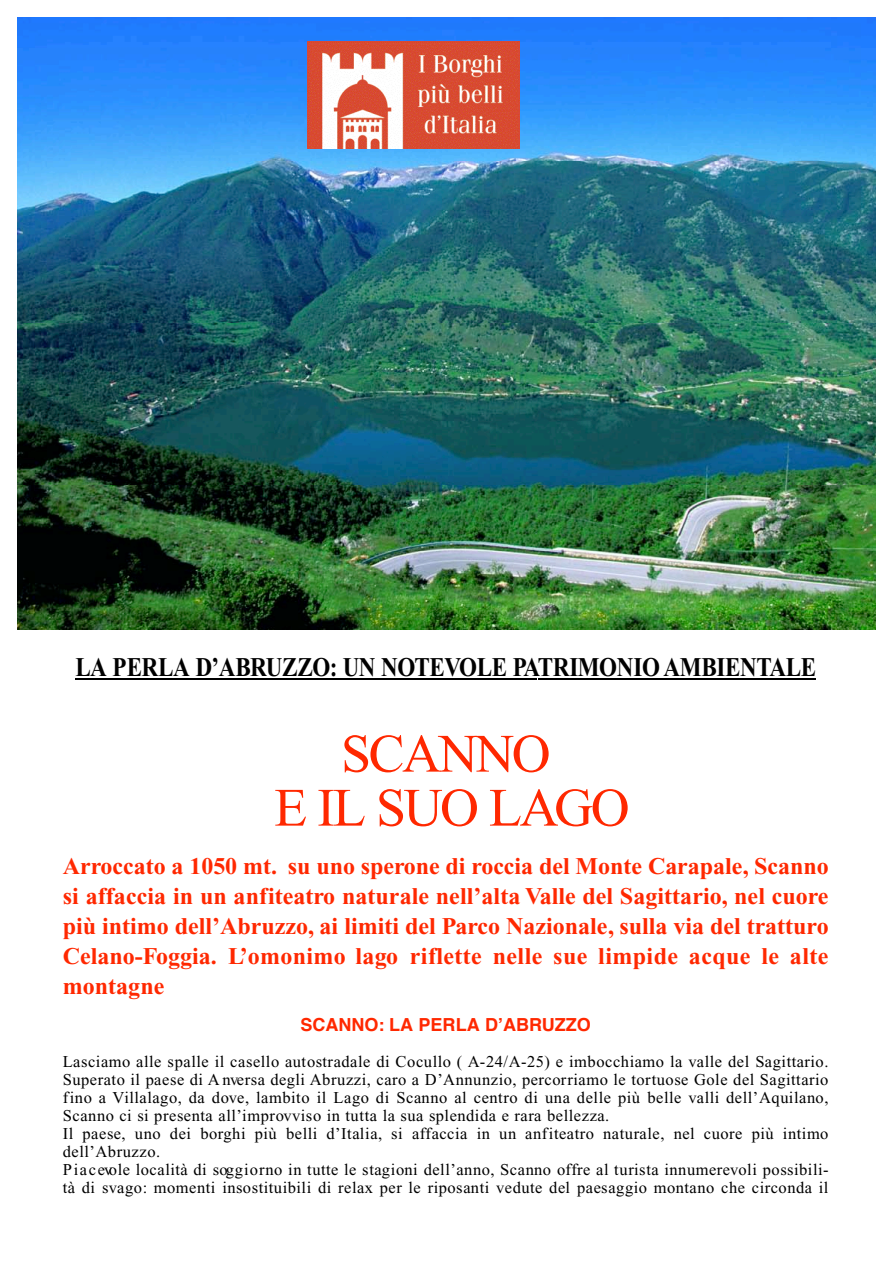
<style>
.page{position:relative;width:893px;height:1263px;background:#fff}
.page>*{position:absolute;margin:0;border:0;box-sizing:border-box;transform-origin:0 0}
.t1{font:54px/54px "Times New Roman";letter-spacing:-.045em;color:#ff2800;text-align:center}
.t2{font:700 27px "Times New Roman";letter-spacing:-.02em;color:#000;scale:.86 1}
.t3{font:700 24px/30px "Times New Roman";letter-spacing:.015em;color:#ff2800;text-align:justify}
.t4{font:700 18px "Helvetica";color:#ff2800}
.t5{font:16.5px/18px "Times New Roman";letter-spacing:.03em;color:#000}
</style>
<div class="page">
<hr style="left:75px;top:678px;width:192px;height:1px;background:#000">
<hr style="left:266px;top:678px;width:71px;height:1px;background:#000">
<hr style="left:343px;top:678px;width:72px;height:1px;background:#000">
<hr style="left:414px;top:678px;width:47px;height:1px;background:#000">
<hr style="left:459px;top:678px;width:67px;height:1px;background:#000">
<hr style="left:538px;top:678px;width:127px;height:1px;background:#000">
<hr style="left:663px;top:678px;width:108px;height:1px;background:#000">
<hr style="left:769px;top:678px;width:47px;height:1px;background:#000">
<img style="left:17px;top:17px;width:858px;height:612px">
<img style="left:308px;top:42px;width:211px;height:106px">
<h2 class="t2" style="left:75px;top:658px;width:862px">LA PERLA D’ABRU Z Z O : UN NOT E VOLE PATRIMONIO A M B I E N TA L E</h2>
<h1 class="t1" style="left:274px;top:732px;width:357px">S C A N N O<br>E IL SUO LAG O</h1>
<p class="t3" style="left:63px;top:853px;width:767px">Arroccato a 1050 mt. su uno sperone di roccia del Monte Carapale, Scanno si affaccia in un anfiteatro naturale nell’alta Valle del Sagittario, nel cuore più intimo dell’Abruzzo, ai limiti del Parco Nazionale, sulla via del tratturo Celano-Foggia. L’omonimo lago riflette nelle sue limpide acque le alte montagne</p>
<p class="t4" style="left:300px;top:1017px;width:292px">SCANNO: LA PERLA D’ABRUZZO</p>
<p class="t5" style="left:63px;top:1054px;width:767px">Lasciamo alle spalle il casello autostradale di Cocullo ( A-24/A-25) e imbocchiamo la valle del Sagittario.<br>Superato il paese di A nversa degli A b ruzzi, caro a D’Annunzio, percorriamo le tortuose Gole del Sagittario fino a Villalago, da dove, lambito il Lago di Scanno al centro di una delle più belle valli dell’Aquilano, Scanno ci si presenta all’improvviso in tutta la sua splendida e rara bellezza.<br>Il paese, uno dei borghi più belli d’Italia, si affaccia in un anfiteatro naturale, nel cuore più intimo d e ll’ A b ruzzo.<br>P i a c evole località di sog g i o rno in tutte le stagioni dell’anno, Scanno offre al turista innumerevoli possibili&shy;tà di svago: momenti insostituibili di relax per le riposanti vedute del paesaggio montano che circonda il</p>
</div>
